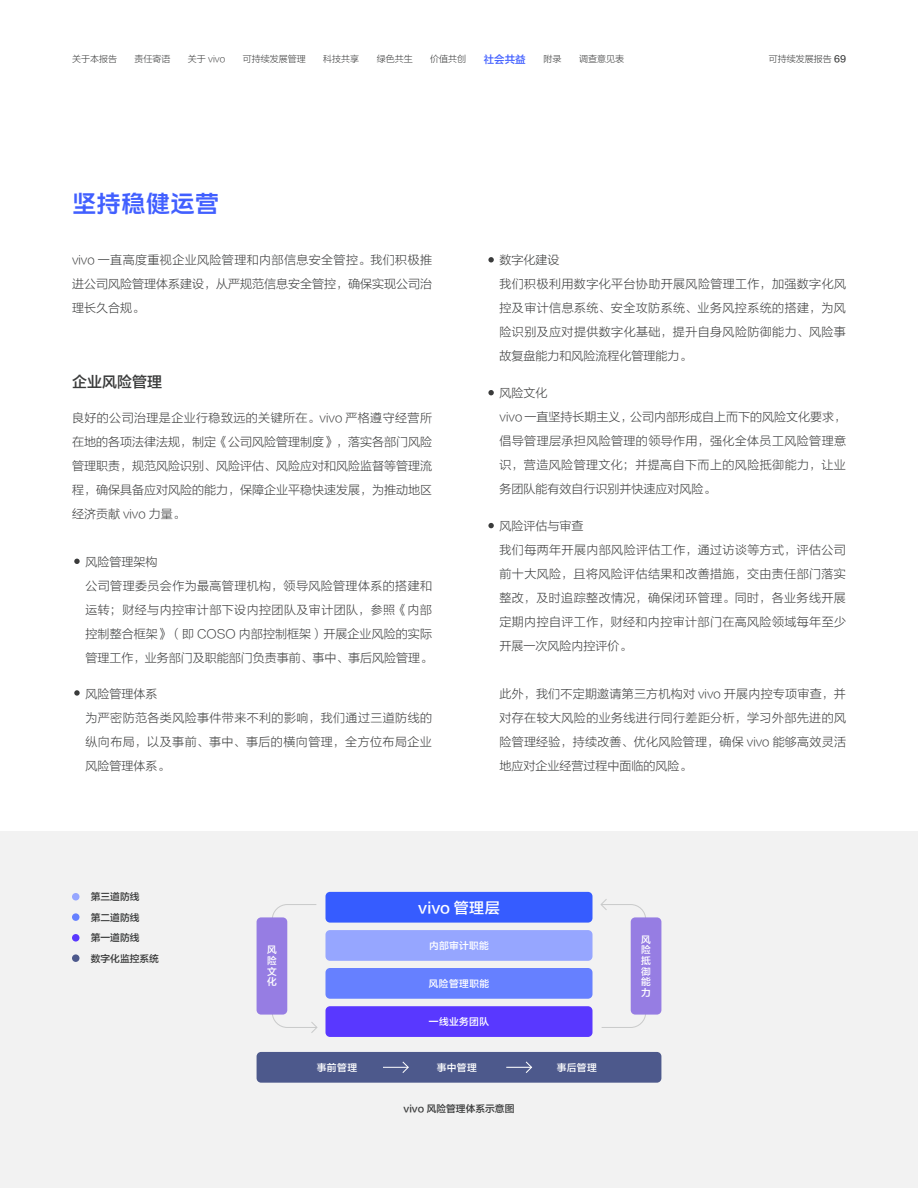
<style>
.page{position:relative;width:918px;height:1188px;background:#fff}
.page>*{position:absolute;margin:0;border:0;box-sizing:border-box;transform-origin:0 0}
.t1{font:27px "VIVOTYPECN B";color:#415fff}
.t2{font:15px "Lantinghei SC Demibold";letter-spacing:.01em;color:#fff}
.t3{font:15px "Lantinghei SC Demibold";color:#3a3b3b}
.t4{font:12px/24px "Lantinghei SC Extralight";letter-spacing:.035em;color:#3a3b3b}
.t5{font:12px/24px "Lantinghei SC Extralight";letter-spacing:.005em;color:#3a3b3b}
.t6{font:10.5px "Lantinghei SC Demibold";color:#415fff}
.t7{font:9.75px/10.8px "Lantinghei SC Demibold";letter-spacing:.03em;color:#fff;text-align:justify}
.t8{font:9.75px/20.4px "Lantinghei SC Demibold";color:#3a3b3b}
.t9{font:9px "Lantinghei SC Extralight";color:#3a3b3b}
.s1{font-family:"Lantinghei SC Demibold"}
</style>
<div class="page">
<div style="left:0;top:831px;width:918px;height:357px;background:#f2f2f2"></div>
<div style="left:326px;top:892px;width:266px;height:31px;background:#365cff;border-radius:4px"></div>
<svg style="left:272px;top:904px;width:46px;height:129px"></svg>
<svg style="left:600px;top:899px;width:46px;height:129px"></svg>
<div style="left:326px;top:930px;width:266px;height:31px;background:#96a6ff;border-radius:4px"></div>
<div style="left:257px;top:1052px;width:404px;height:31px;background:#4d598c;border-radius:4px"></div>
<svg style="left:383px;top:1061px;width:26px;height:12px"></svg>
<svg style="left:506px;top:1061px;width:26px;height:12px"></svg>
<div style="left:326px;top:968px;width:266px;height:31px;background:#6680ff;border-radius:4px"></div>
<div style="left:326px;top:1006px;width:266px;height:31px;background:#5938ff;border-radius:4px"></div>
<div style="left:257px;top:917px;width:30px;height:98px;background:#967de3;border-radius:5px"></div>
<div style="left:631px;top:917px;width:30px;height:98px;background:#967de3;border-radius:5px"></div>
<svg style="left:488px;top:257px;width:6px;height:6px"></svg>
<svg style="left:488px;top:390px;width:6px;height:5px"></svg>
<svg style="left:488px;top:523px;width:6px;height:5px"></svg>
<svg style="left:74px;top:559px;width:6px;height:5px"></svg>
<svg style="left:74px;top:690px;width:6px;height:6px"></svg>
<div style="left:72px;top:893px;width:8px;height:8px;background:#96a6ff;border-radius:50%"></div>
<div style="left:72px;top:913px;width:8px;height:8px;background:#6680ff;border-radius:50%"></div>
<div style="left:72px;top:954px;width:8px;height:8px;background:#4d598c;border-radius:50%"></div>
<div style="left:72px;top:934px;width:8px;height:8px;background:#5938ff;border-radius:50%"></div>
<p class="t9" style="left:72px;top:54px;width:46px">关于本报告</p>
<p class="t9" style="left:134px;top:54px;width:37px">责任寄语</p>
<p class="t9" style="left:188px;top:54px;width:39px">关于 vivo</p>
<p class="t9" style="left:243px;top:54px;width:64px">可持续发展管理</p>
<p class="t9" style="left:323px;top:54px;width:37px">科技共享</p>
<p class="t9" style="left:377px;top:54px;width:38px">绿色共生</p>
<p class="t9" style="left:430px;top:54px;width:37px">价值共创</p>
<p class="t6" style="left:484px;top:54px;width:43px">社会共益</p>
<p class="t9" style="left:544px;top:54px;width:19px">附录</p>
<p class="t9" style="left:579px;top:54px;width:46px">调查意见表</p>
<p class="t9" style="left:769px;top:54px;width:79px">可持续发展报告 <span class="s1">69</span></p>
<h1 class="t1" style="left:72px;top:189px;width:149px">坚持稳健运营</h1>
<p class="t4" style="left:72px;top:248px;width:362px;text-align:justify">vivo 一直高度重视企业风险管理和内部信息安全管控。我们积极推进公司风险管理体系建设，从严规范信息安全管控，确保实现公司治理长久合规。</p>
<p class="t3" style="left:72px;top:373px;width:91px">企业风险管理</p>
<p class="t4" style="left:72px;top:406px;width:362px;text-align:justify">良好的公司治理是企业行稳致远的关键所在。vivo 严格遵守经营所在地的各项法律法规，制定《公司风险管理制度》，落实各部门风险管理职责，规范风险识别、风险评估、风险应对和风险监督等管理流程，确保具备应对风险的能力，保障企业平稳快速发展，为推动地区经济贡献 vivo 力量。</p>
<p class="t5" style="left:86px;top:550px;width:348px">风险管理架构<br>公司管理委员会作为最高管理机构，领导风险管理体系的搭建和运转；财经与内控审计部下设内控团队及审计团队，参照《内部控制整合框架》（即 COSO 内部控制框架）开展企业风险的实际管理工作，业务部门及职能部门负责事前、事中、事后风险管理。</p>
<p class="t4" style="left:86px;top:683px;width:348px">风险管理体系<br>为严密防范各类风险事件带来不利的影响，我们通过三道防线的纵向布局，以及事前、事中、事后的横向管理，全方位布局企业风险管理体系。</p>
<p class="t4" style="left:500px;top:248px;width:348px">数字化建设<br>我们积极利用数字化平台协助开展风险管理工作，加强数字化风控及审计信息系统、安全攻防系统、业务风控系统的搭建，为风险识别及应对提供数字化基础，提升自身风险防御能力、风险事故复盘能力和风险流程化管理能力。</p>
<p class="t4" style="left:500px;top:381px;width:348px">风险文化<br>vivo 一直坚持长期主义，公司内部形成自上而下的风险文化要求，倡导管理层承担风险管理的领导作用，强化全体员工风险管理意识，营造风险管理文化；并提高自下而上的风险抵御能力，让业务团队能有效自行识别并快速应对风险。</p>
<p class="t4" style="left:500px;top:514px;width:348px">风险评估与审查<br>我们每两年开展内部风险评估工作，通过访谈等方式，评估公司前十大风险，且将风险评估结果和改善措施，交由责任部门落实整改，及时追踪整改情况，确保闭环管理。同时，各业务线开展定期内控自评工作，财经和内控审计部门在高风险领域每年至少开展一次风险内控评价。</p>
<p class="t4" style="left:500px;top:682px;width:348px;text-align:justify">此外，我们不定期邀请第三方机构对 vivo 开展内控专项审查，并对存在较大风险的业务线进行同行差距分析，学习外部先进的风险管理经验，持续改善、优化风险管理，确保 vivo 能够高效灵活地应对企业经营过程中面临的风险。</p>
<p class="t8" style="left:91px;top:887px;width:50px">第三道防线</p>
<p class="t8" style="left:91px;top:907px;width:50px">第二道防线</p>
<p class="t8" style="left:91px;top:928px;width:70px">第一道防线<br>数字化监控系统</p>
<p class="t2" style="left:418px;top:899px;width:83px">vivo 管理层</p>
<p class="t7" style="left:267px;top:945px;width:11px">风险文化</p>
<p class="t7" style="left:641px;top:934px;width:11px">风险抵御能力</p>
<p class="t7" style="left:429px;top:941px;width:61px">内部审计职能</p>
<p class="t7" style="left:429px;top:978px;width:62px">风险管理职能</p>
<p class="t7" style="left:429px;top:1017px;width:62px">一线业务团队</p>
<p class="t7" style="left:317px;top:1062px;width:42px">事前管理</p>
<p class="t7" style="left:437px;top:1062px;width:41px">事中管理</p>
<p class="t7" style="left:557px;top:1062px;width:41px">事后管理</p>
<p class="t8" style="left:404px;top:1099px;width:112px">vivo 风险管理体系示意图</p>
</div>
